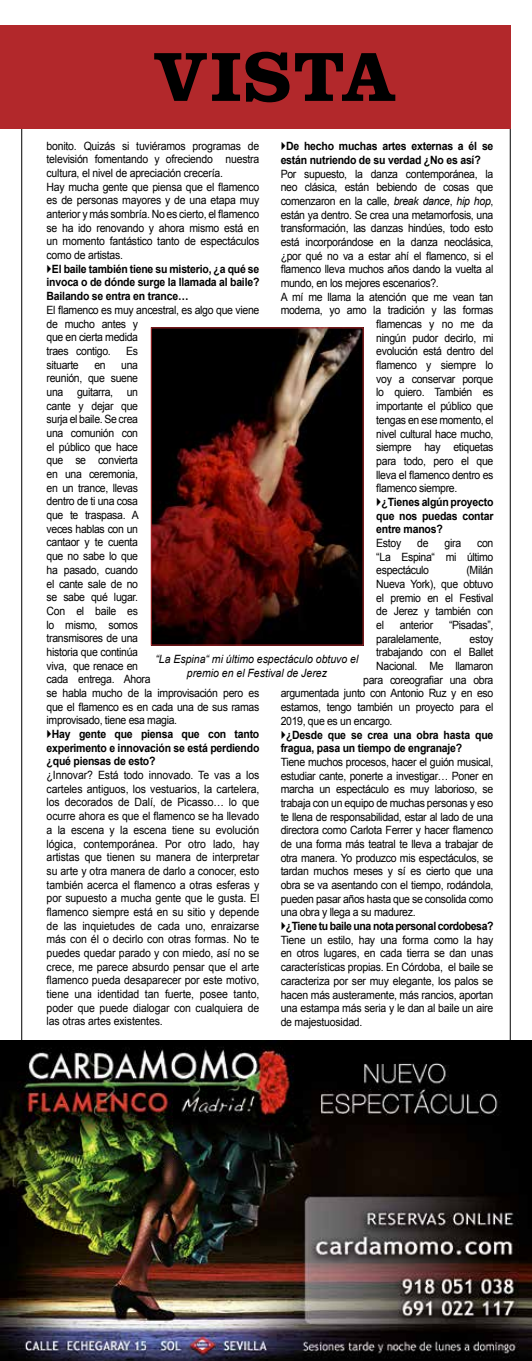
<style>
.page{position:relative;width:532px;height:1361px;background:#fff}
.page>*{position:absolute;margin:0;border:0;box-sizing:border-box;transform-origin:0 0}
.t1{font:700 72px "Clarendon";letter-spacing:.02em;color:#000}
.t2{font:11.4px/13.6px "Arial";letter-spacing:-.03em;color:#000;text-align:justify;scale:.92 1}
.t3{font:700 11.4px/13.6px "Arial";letter-spacing:-.02em;color:#000;text-align:justify;scale:.92 1}
.t4{font:italic 11.4px/13.6px "Arial";color:#000;text-align:center;scale:.92 1}
.t5{font:700 11.4px "Arial";letter-spacing:-.04em;color:#000;scale:.92 1}
.s1{font-style:italic}
</style>
<div class="page">
<div style="left:0;top:26px;width:510px;height:103px;background:#b2282b"></div>
<img style="left:153px;top:329px;width:208px;height:314px">
<div style="left:151px;top:327px;width:212px;height:318px;border:1px solid #b2282b"></div>
<img style="left:0;top:1040px;width:531px;height:321px">
<h1 class="t1" style="left:152px;top:33px;width:246px">VISTA</h1>
<p class="t2" style="left:47px;top:139px;width:233px;text-align:left">bonito. Quizás si tuviéramos programas de televisión fomentando y ofreciendo nuestra cultura, el nivel de apreciación crecería.<br>Hay mucha gente que piensa que el flamenco es de personas mayores y de una etapa muy anterior y más sombría. No es cierto, el flamenco se ha ido renovando y ahora mismo está en un momento fantástico tanto de espectáculos como de artistas.</p>
<p class="t3" style="left:47px;top:262px;width:233px;text-indent:5px">El baile también tiene su misterio, ¿a qué se invoca o de dónde surge la llamada al baile?<br>Bailando se entra en trance…</p>
<p class="t2" style="left:47px;top:303px;width:233px;text-align:left">El flamenco es muy ancestral, es algo que viene de mucho antes y<br>que en cierta medida<br>traes contigo.</p>
<p class="t3" style="left:280px;top:140px;width:233px;text-indent:5px">De hecho muchas artes externas a él se están nutriendo de su verdad ¿No es así?</p>
<p class="t2" style="left:280px;top:167px;width:233px">Por supuesto, la danza contemporánea, la</p>
<p class="t2" style="left:280px;top:180px;width:233px">neo clásica, están bebiendo de cosas que</p>
<p class="t2" style="left:280px;top:194px;width:233px">comenzaron en la calle, <span class="s1">break dance</span>, <span class="s1">hip hop</span>,</p>
<p class="t2" style="left:280px;top:208px;width:233px">están ya dentro. Se crea una metamorfosis, una</p>
<p class="t2" style="left:280px;top:221px;width:233px">transformación, las danzas hindúes, todo esto</p>
<p class="t2" style="left:280px;top:235px;width:233px">está incorporándose en la danza neoclásica,</p>
<p class="t2" style="left:280px;top:249px;width:233px">¿por qué no va a estar ahí el flamenco, si el</p>
<p class="t2" style="left:280px;top:263px;width:233px">flamenco lleva muchos años dando la vuelta al</p>
<p class="t2" style="left:280px;top:276px;width:173px">mundo, en los mejores escenarios?.</p>
<p class="t2" style="left:280px;top:290px;width:233px">A mí me llama la atención que me vean tan</p>
<p class="t2" style="left:280px;top:304px;width:233px">moderna, yo amo la tradición y las formas</p>
<p class="t2" style="left:376px;top:317px;width:129px">flamencas y no me da</p>
<p class="t2" style="left:376px;top:331px;width:129px">ningún pudor decirlo, mi</p>
<p class="t2" style="left:376px;top:345px;width:129px">evolución está dentro del</p>
<p class="t2" style="left:376px;top:358px;width:129px">flamenco y siempre lo</p>
<p class="t2" style="left:376px;top:372px;width:129px">voy a conservar porque</p>
<p class="t2" style="left:376px;top:386px;width:129px">lo quiero. También es</p>
<p class="t2" style="left:376px;top:399px;width:129px">importante el público que</p>
<p class="t2" style="left:376px;top:413px;width:129px">tengas en ese momento, el</p>
<p class="t2" style="left:376px;top:427px;width:129px">nivel cultural hace mucho,</p>
<p class="t2" style="left:376px;top:440px;width:129px">siempre hay etiquetas</p>
<p class="t2" style="left:376px;top:454px;width:129px">para todo, pero el que</p>
<p class="t2" style="left:376px;top:468px;width:129px">lleva el flamenco dentro es</p>
<p class="t2" style="left:376px;top:481px;width:89px">flamenco siempre.</p>
<p class="t3" style="left:376px;top:495px;width:129px;text-indent:5px">¿Tienes algún proyecto que nos puedas contar entre manos?</p>
<p class="t2" style="left:376px;top:536px;width:29px">Estoy</p>
<p class="t2" style="left:417px;top:536px;width:14px">de</p>
<p class="t2" style="left:444px;top:536px;width:19px">gira</p>
<p class="t2" style="left:126px;top:344px;width:14px">Es</p>
<p class="t2" style="left:47px;top:358px;width:36px">situarte</p>
<p class="t2" style="left:94px;top:358px;width:14px">en</p>
<p class="t2" style="left:47px;top:358px;width:233px;text-align:left;text-indent:75px">una<br>reunión, que suene<br>una guitarra, un<br>cante y dejar que<br>surja el baile. Se crea<br>una comunión con<br>el público que hace<br>que se convierta<br>en una ceremonia,<br>en un trance, llevas<br>dentro de ti una cosa<br>que te traspasa. A<br>veces hablas con un<br>cantaor y te cuenta<br>que no sabe lo que<br>ha pasado, cuando<br>el cante sale de no<br>se sabe qué lugar.<br>Con el baile es<br>lo mismo, somos<br>transmisores de una<br>historia que continúa<br>viva, que renace en<br>cada entrega. Ahora<br>se habla mucho de la improvisación pero es que el flamenco es en cada una de sus ramas improvisado, tiene esa magia.</p>
<p class="t3" style="left:47px;top:727px;width:233px;text-indent:5px">Hay gente que piensa que con tanto experimento e innovación se está perdiendo ¿qué piensas de esto?</p>
<p class="t2" style="left:47px;top:768px;width:233px">¿Innovar? Está todo innovado. Te vas a los carteles antiguos, los vestuarios, la cartelera, los decorados de Dalí, de Picasso… lo que ocurre ahora es que el flamenco se ha llevado a la escena y la escena tiene su evolución lógica, contemporánea. Por otro lado, hay artistas que tienen su manera de interpretar su arte y otra manera de darlo a conocer, esto también acerca el flamenco a otras esferas y por supuesto a mucha gente que le gusta. El flamenco siempre está en su sitio y depende de las inquietudes de cada uno, enraizarse más con él o decirlo con otras formas. No te puedes quedar parado y con miedo, así no se crece, me parece absurdo pensar que el arte flamenco pueda desaparecer por este motivo, tiene una identidad tan fuerte, posee tanto, poder que puede dialogar con cualquiera de las otras artes existentes.</p>
<p class="t2" style="left:376px;top:536px;width:129px;text-indent:101px">con “La Espina“ mi último espectáculo</p>
<p class="t2" style="left:376px;top:563px;width:129px;text-indent:90px">(Milán Nueva York), que obtuvo el premio en el Festival de Jerez y también con el</p>
<p class="t2" style="left:400px;top:618px;width:38px">anterior</p>
<p class="t2" style="left:449px;top:618px;width:50px">“Pisadas”,</p>
<p class="t2" style="left:376px;top:632px;width:72px">paralelamente,</p>
<p class="t2" style="left:469px;top:632px;width:27px">estoy</p>
<p class="t2" style="left:376px;top:646px;width:129px">trabajando con el Ballet</p>
<p class="t2" style="left:376px;top:659px;width:129px">Nacional. Me llamaron</p>
<p class="t2" style="left:363px;top:673px;width:143px">para coreografiar una obra</p>
<p class="t2" style="left:280px;top:687px;width:233px">argumentada junto con Antonio Ruz y en eso</p>
<p class="t2" style="left:280px;top:700px;width:233px">estamos, tengo también un proyecto para el</p>
<p class="t2" style="left:280px;top:714px;width:123px">2019, que es un encargo.</p>
<p class="t3" style="left:280px;top:728px;width:233px;text-indent:5px">¿Desde que se crea una obra hasta que fragua, pasa un tiempo de engranaje?</p>
<p class="t2" style="left:280px;top:755px;width:233px">Tiene muchos procesos, hacer el guión musical, estudiar cante, ponerte a investigar… Poner en marcha un espectáculo es muy laborioso, se trabaja con un equipo de muchas personas y eso te llena de responsabilidad, estar al lado de una directora como Carlota Ferrer y hacer flamenco de una forma más teatral te lleva a trabajar de otra manera. Yo produzco mis espectáculos, se tardan muchos meses y sí es cierto que una obra se va asentando con el tiempo, rodándola, pueden pasar años hasta que se consolida como una obra y llega a su madurez.</p>
<p class="t5" style="left:286px;top:918px;width:227px">¿Tiene tu baile una nota personal cordobesa?</p>
<p class="t2" style="left:280px;top:933px;width:233px">Tiene un estilo, hay una forma como la hay en otros lugares, en cada tierra se dan unas características propias. En Córdoba, el baile se caracteriza por ser muy elegante, los palos se hacen más austeramente, más rancios, aportan una estampa más seria y le dan al baile un aire de majestuosidad.</p>
<p class="t4" style="left:155px;top:652px;width:222px">“La Espina“ mi último espectáculo obtuvo el premio en el Festival de Jerez</p>
</div>
